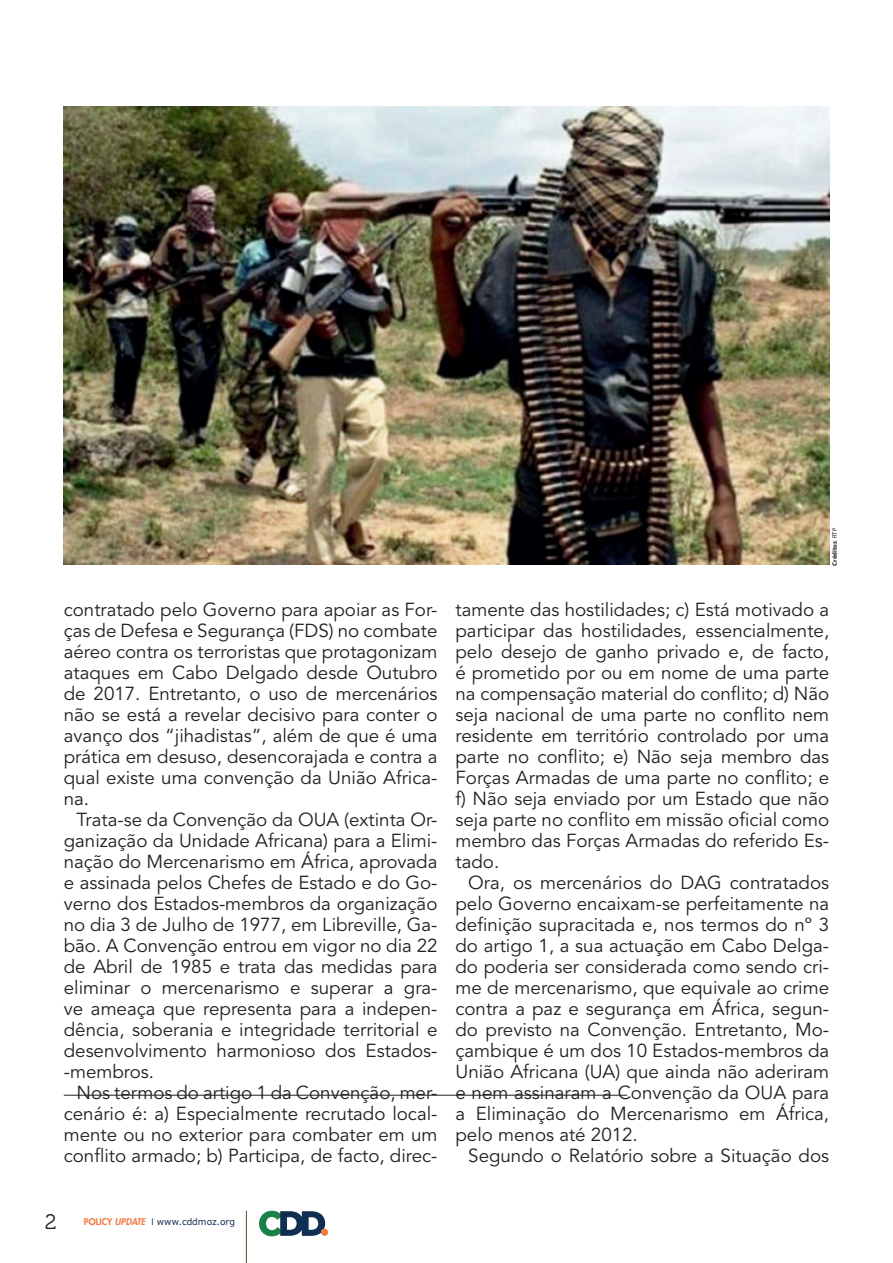
<style>
.page{position:relative;width:893px;height:1263px;background:#fff}
.page>*{position:absolute;margin:0;border:0;box-sizing:border-box;transform-origin:0 0}
.t1{font:21px "Museo 300";color:#231f20}
.t2{font:18.75px/21px "Avenir LT Std";color:#231f20;text-align:justify}
.t3{font:9px "Verdana";color:#102d4e}
.t4{font:700 9px "Myriad Arabic";color:#231f20}
.s1{font-family:"Futura LT";font-weight:800;color:#f37841}
.s2{font-family:"Futura LT";font-weight:800;font-style:italic;color:#f37841}
.s3{font-family:"Futura LT"}
.s4{font-weight:400}
</style>
<div class="page">
<hr style="left:246px;top:1211px;width:1px;height:52px;background:#425827">
<svg style="left:259px;top:1211px;width:69px;height:25px"></svg>
<hr style="left:64px;top:1095px;width:563px;height:1px;background:#231f20">
<img style="left:64px;top:106px;width:765px;height:458px">
<p class="t2" style="left:64px;top:599px;width:375px">contratado pelo Governo para apoiar as For&shy;ças de Defesa e Segurança (FDS) no combate aéreo contra os terroristas que protagonizam ataques em Cabo Delgado desde Outubro de 2017. Entretanto, o uso de mercenários não se está a revelar decisivo para conter o avanço dos “jihadistas”, além de que é uma prática em desuso, desencorajada e contra a qual existe uma convenção da União Africa&shy;na.</p>
<p class="t2" style="left:64px;top:809px;width:375px;text-indent:13px">Trata-se da Convenção da OUA (extinta Or&shy;ganização da Unidade Africana) para a Elimi&shy;nação do Mercenarismo em África, aprovada e assinada pelos Chefes de Estado e do Go&shy;verno dos Estados-membros da organização no dia 3 de Julho de 1977, em Libreville, Ga&shy;bão. A Convenção entrou em vigor no dia 22 de Abril de 1985 e trata das medidas para eliminar o mercenarismo e superar a gra&shy;ve ameaça que representa para a indepen&shy;dência, soberania e integridade territorial e desenvolvimento harmonioso dos Estados--membros.</p>
<p class="t2" style="left:64px;top:1082px;width:375px;text-indent:13px">Nos termos do artigo 1 da Convenção, mer&shy;cenário é: a) Especialmente recrutado local&shy;mente ou no exterior para combater em um conflito armado; b) Participa, de facto, direc-</p>
<p class="t1" style="left:45px;top:1210px;width:13px">2</p>
<p class="t3" style="left:84px;top:1215px;width:153px"><span class="s1">POLICY</span> <span class="s2">UPDATE</span> <span class="s3">I</span> www.cddmoz.org</p>
<p class="t4" style="left:828px;top:566px;width:39px;rotate:-90deg">Créditos<span class="s4">: RTP</span></p>
<p class="t2" style="left:455px;top:599px;width:375px">tamente das hostilidades; c) Está motivado a participar das hostilidades, essencialmente, pelo desejo de ganho privado e, de facto, é prometido por ou em nome de uma parte na compensação material do conflito; d) Não seja nacional de uma parte no conflito nem residente em território controlado por uma parte no conflito; e) Não seja membro das Forças Armadas de uma parte no conflito; e f) Não seja enviado por um Estado que não seja parte no conflito em missão oficial como membro das Forças Armadas do referido Es&shy;tado.</p>
<p class="t2" style="left:455px;top:872px;width:375px;text-indent:13px">Ora, os mercenários do DAG contratados pelo Governo encaixam-se perfeitamente na definição supracitada e, nos termos do nº 3 do artigo 1, a sua actuação em Cabo Delga&shy;do poderia ser considerada como sendo cri&shy;me de mercenarismo, que equivale ao crime contra a paz e segurança em África, segun&shy;do previsto na Convenção. Entretanto, Mo&shy;çambique é um dos 10 Estados-membros da União Africana (UA) que ainda não aderiram e nem assinaram a Convenção da OUA para a Eliminação do Mercenarismo em África, pelo menos até 2012.</p>
<p class="t2" style="left:468px;top:1145px;width:362px">Segundo o Relatório sobre a Situação dos</p>
</div>
